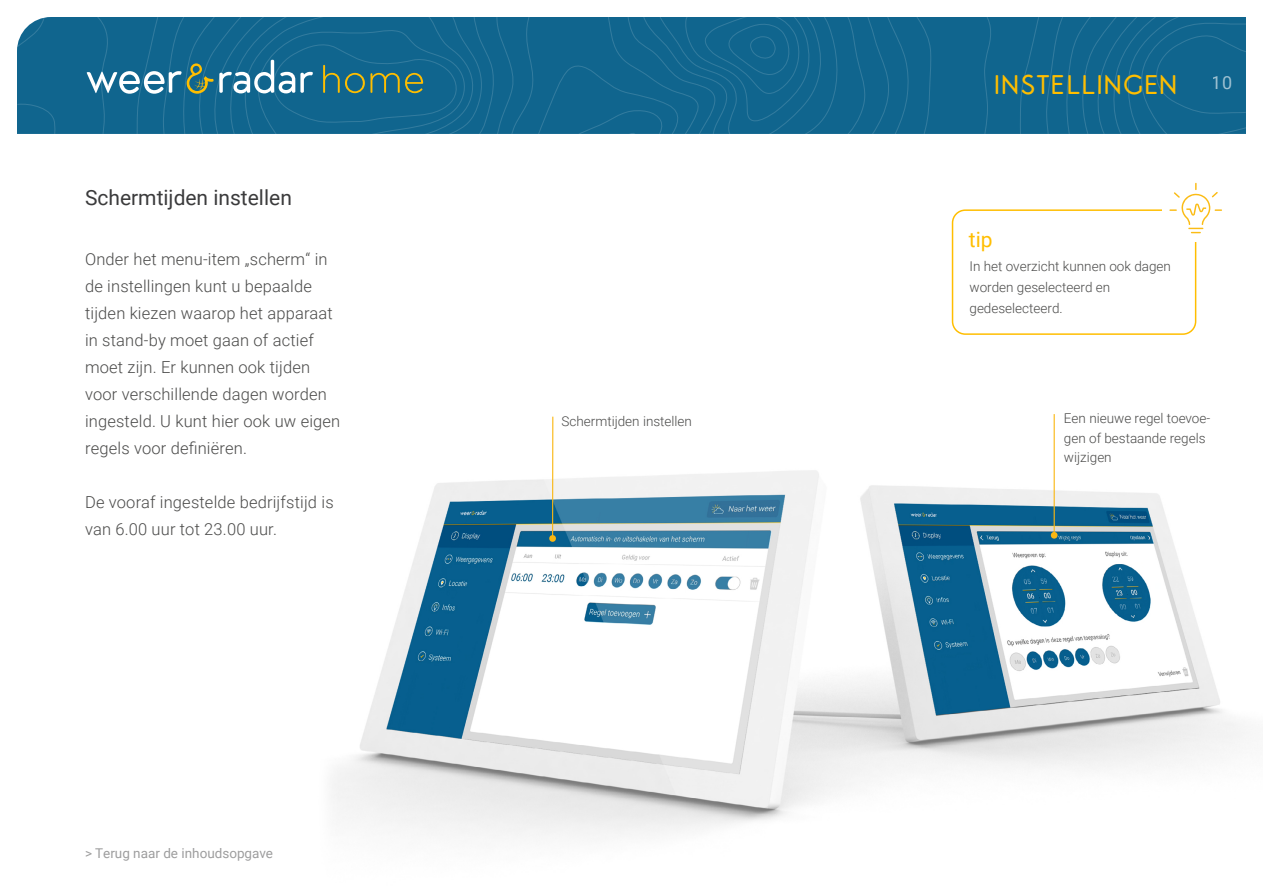
<style>
.page{position:relative;width:1263px;height:893px;background:#fff}
.page>*{position:absolute;margin:0;border:0;box-sizing:border-box;transform-origin:0 0}
.t1{font:27px "Air Factory Rounded";letter-spacing:.025em;color:#ffbe00}
.t2{font:21px "Roboto";color:#3b3b3c}
.t3{font:21px "Roboto";color:#ffbe00}
.t4{font:18px "Roboto";color:#fff}
.t5{font:300 16.5px/27px "Roboto";letter-spacing:.01em;color:#4a4a49}
.t6{font:300 13.5px/19.5px "Roboto";color:#4a4a49}
.t7{font:13.5px "Roboto";color:#3b3b3c}
</style>
<div class="page">
<svg style="left:17px;top:17px;width:931px;height:117px;background:#12668f"></svg>
<svg style="left:323px;top:65px;width:100px;height:28px;background:#3a7474"></svg>
<svg style="left:87px;top:60px;width:226px;height:34px"></svg>
<svg style="left:948px;top:17px;width:298px;height:117px;background:#11658e"></svg>
<img style="left:332px;top:280px;width:915px;height:556px">
<hr style="left:1054px;top:414px;width:1px;height:121px;background:#fab712">
<svg style="left:1050px;top:532px;width:8px;height:7px"></svg>
<hr style="left:552px;top:417px;width:1px;height:121px;background:#fab712">
<svg style="left:549px;top:535px;width:7px;height:7px"></svg>
<div style="left:952px;top:209px;width:244px;height:126px;border:2px solid #ffbe00;border-radius:13px"></div>
<div style="left:1162px;top:178px;width:67px;height:64px;background:#fff"></div>
<svg style="left:1169px;top:183px;width:53px;height:50px"></svg>
<p class="t2" style="left:85px;top:183px;width:208px">Schermtijden instellen</p>
<p class="t5" style="left:85px;top:245px;width:257px">Onder het menu-item „scherm“ in de instellingen kunt u bepaalde tijden kiezen waarop het apparaat in stand-by moet gaan of actief moet zijn. Er kunnen ook tijden voor verschillende dagen worden ingesteld. U kunt hier ook uw eigen regels voor definiëren.</p>
<p class="t5" style="left:85px;top:488px;width:250px">De vooraf ingestelde bedrijfstijd is van 6.00 uur tot 23.00 uur.</p>
<p class="t7" style="left:85px;top:844px;width:190px">&gt; Terug naar de inhoudsopgave</p>
<p class="t6" style="left:561px;top:410px;width:132px">Schermtijden instellen</p>
<h1 class="t1" style="left:993px;top:68px;width:186px">INSTELLINGEN</h1>
<p class="t4" style="left:1212px;top:70px;width:22px">10</p>
<p class="t3" style="left:969px;top:225px;width:25px">tip</p>
<p class="t6" style="left:969px;top:255px;width:203px;line-height:21px">In het overzicht kunnen ook dagen worden geselecteerd en gedeselecteerd.</p>
<p class="t6" style="left:1064px;top:408px;width:148px">Een nieuwe regel toevoe&shy;gen of bestaande regels wijzigen</p>
</div>
